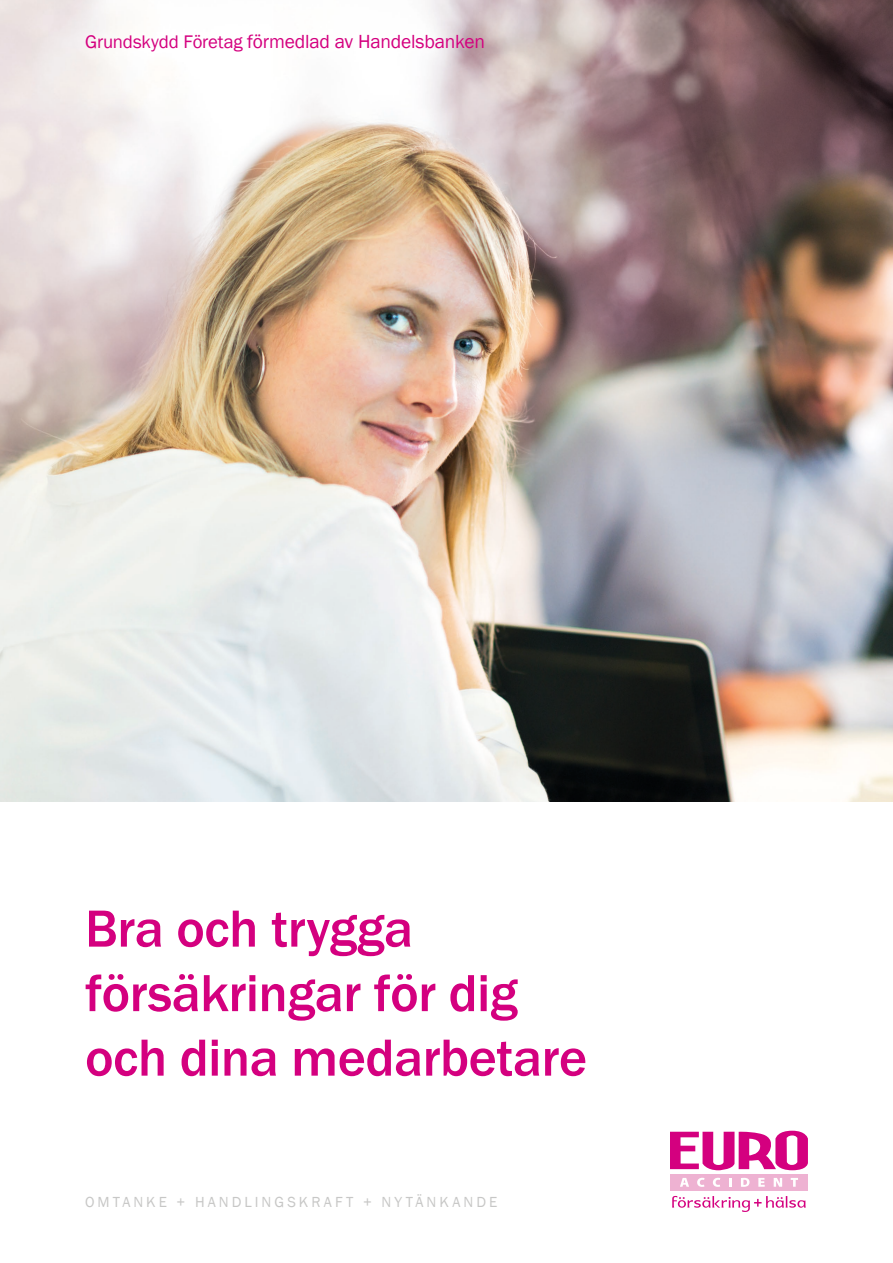
<style>
.page{position:relative;width:893px;height:1263px;background:#fff}
.page>*{position:absolute;margin:0;border:0;box-sizing:border-box;transform-origin:0 0}
.brödtext{font:500 54px/64.5px "Franklin Gothic";letter-spacing:-.01em;color:#d4007f}
.Bröd{font:19.5px "Franklin Gothic";letter-spacing:-.01em;color:#d4007f}
.Bröd-2{font:15px "Franklin Gothic";letter-spacing:.205em;color:#c7c7c6}
.s1{font-size:18.75px}
</style>
<div class="page">
<img style="left:0;top:0;width:893px;height:802px">
<svg style="left:670px;top:1131px;width:138px;height:39px"></svg>
<div style="left:670px;top:1174px;width:138px;height:16px;background:#eeb2d2"></div>
<svg style="left:713px;top:1178px;width:7px;height:9px"></svg>
<svg style="left:697px;top:1178px;width:8px;height:9px"></svg>
<svg style="left:729px;top:1178px;width:3px;height:9px"></svg>
<svg style="left:680px;top:1178px;width:9px;height:9px"></svg>
<svg style="left:774px;top:1178px;width:8px;height:9px"></svg>
<svg style="left:791px;top:1178px;width:7px;height:9px"></svg>
<svg style="left:758px;top:1178px;width:7px;height:9px"></svg>
<svg style="left:741px;top:1178px;width:8px;height:9px"></svg>
<svg style="left:672px;top:1196px;width:134px;height:16px"></svg>
<p class="Bröd" style="left:85px;top:29px;width:401px"><span class="s1">Grundskydd Företag</span> förmedlad av Handelsbanken</p>
<p class="brödtext" style="left:85px;top:897px;width:504px">Bra och trygga försäkringar för dig och dina medarbetare</p>
<p class="Bröd-2" style="left:85px;top:1193px;width:414px">OMTANKE + HANDLINGSKRAFT + NYTÄNKANDE</p>
</div>
